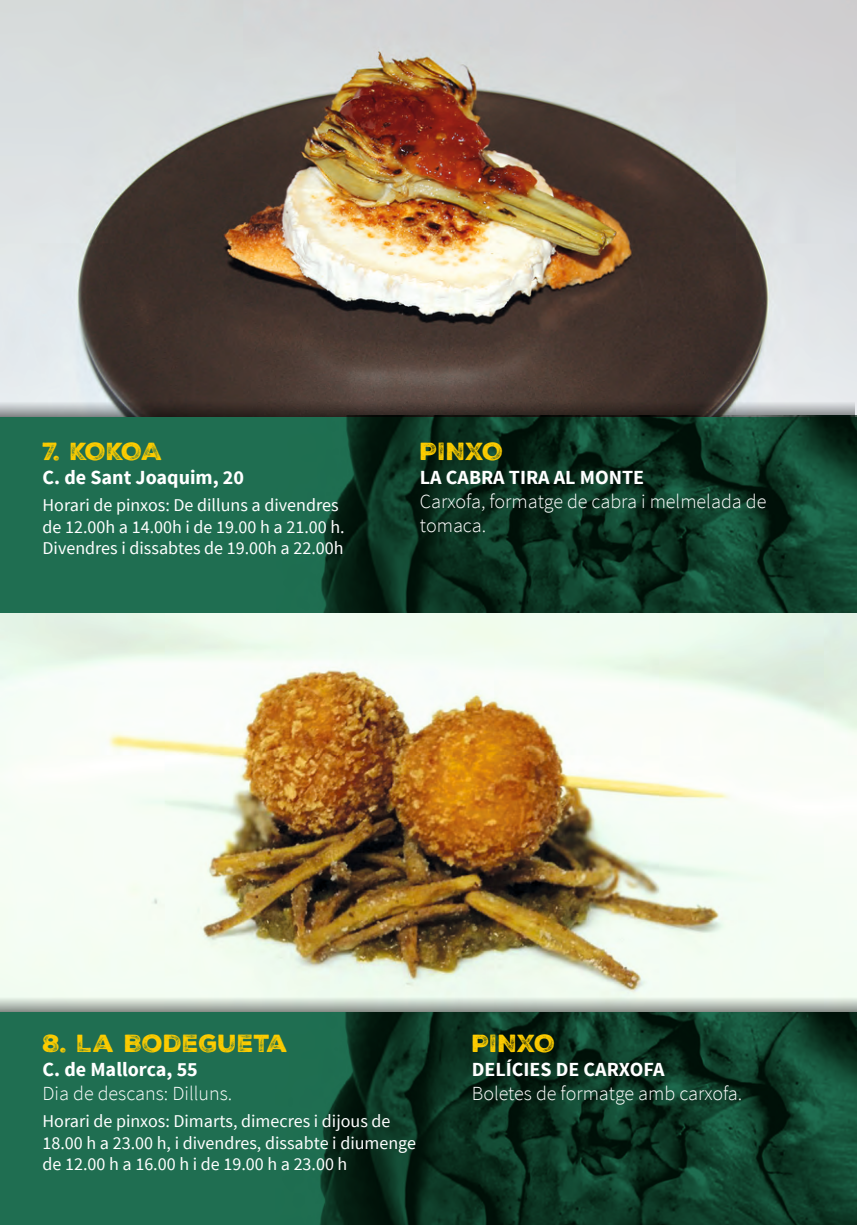
<style>
.page{position:relative;width:857px;height:1225px;background:#fff}
.page>*{position:absolute;margin:0;border:0;box-sizing:border-box;transform-origin:0 0}
.BARES{font:24px "Nexa Rust Sans Black 03";letter-spacing:-.01em;color:#fdcc00}
.TITULOS{font:24px "Nexa Rust Sans Black 03";letter-spacing:-.015em;color:#fdcc00}
.TEXTO_TAPAS{font:300 20px/24px "Source Sans Pro";color:#fff}
.TEXTO{font:700 20px "Source Sans Pro";color:#fff}
.TEXTO-2{font:300 20px "Source Sans Pro";color:#fff}
.TEXTO_HORARIO_PINXOS{font:18px/21.6px "Source Sans Pro";color:#fff}
</style>
<div class="page">
<img style="left:0;top:612px;width:856px;height:369px">
<img style="left:0;top:0;width:856px;height:416px">
<svg style="left:0;top:385px;width:853px;height:32px;background:#69605d"></svg>
<svg style="left:0;top:981px;width:856px;height:31px"></svg>
<div style="left:0;top:417px;width:856px;height:195px;background:#1f6e51"></div>
<div style="left:0;top:1012px;width:856px;height:212px;background:#1f6e51"></div>
<img style="left:276px;top:416px;width:580px;height:196px">
<img style="left:275px;top:1012px;width:581px;height:213px">
<p class="BARES" style="left:43px;top:435px;width:122px">7. KOKOA</p>
<p class="TEXTO" style="left:43px;top:464px;width:203px">C. de Sant Joaquim, 20</p>
<p class="TEXTO_HORARIO_PINXOS" style="left:43px;top:494px;width:303px">Horari de pinxos: De dilluns a divendres de 12.00h a 14.00h i de 19.00 h a 21.00 h.<br>Divendres i dissabtes de 19.00h a 22.00h</p>
<p class="TITULOS" style="left:420px;top:435px;width:85px">PINXO</p>
<p class="TEXTO" style="left:420px;top:464px;width:225px">LA CABRA TIRA AL MONTE</p>
<p class="TEXTO_TAPAS" style="left:420px;top:489px;width:348px">Carxofa, formatge de cabra i melmelada de tomaca.</p>
<p class="BARES" style="left:43px;top:1027px;width:247px">8. LA BODEGUETA</p>
<p class="TEXTO" style="left:43px;top:1056px;width:157px">C. de Mallorca, 55</p>
<p class="TEXTO-2" style="left:43px;top:1081px;width:191px">Dia de descans: Dilluns.</p>
<p class="TEXTO_HORARIO_PINXOS" style="left:43px;top:1110px;width:375px">Horari de pinxos: Dimarts, dimecres i dijous de<br>18.00 h a 23.00 h, i divendres, dissabte i diumenge de 12.00 h a 16.00 h i de 19.00 h a 23.00 h</p>
<p class="TITULOS" style="left:471px;top:1027px;width:85px">PINXO</p>
<p class="TEXTO" style="left:471px;top:1056px;width:194px">DELÍCIES DE CARXOFA</p>
<p class="TEXTO_TAPAS" style="left:471px;top:1081px;width:272px">Boletes de formatge amb carxofa.</p>
</div>
